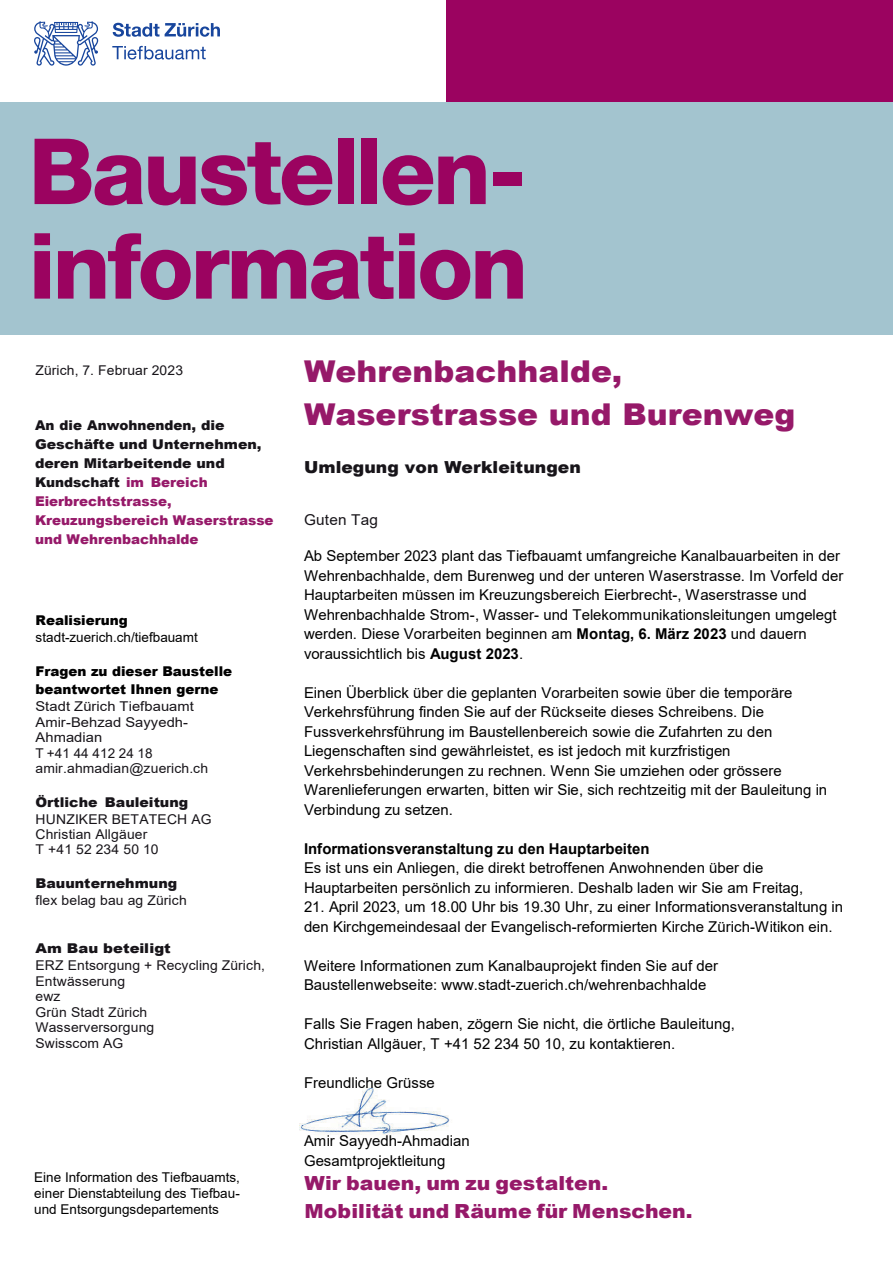
<style>
.page{position:relative;width:893px;height:1263px;background:#fff}
.page>*{position:absolute;margin:0;border:0;box-sizing:border-box;transform-origin:0 0}
.t1{font:800 91.5px/94.5px "Helvetica Neue LT Pro";letter-spacing:-.035em;color:#9b0360}
.t2{font:900 30px/42.3px "Arial";letter-spacing:.005em;color:#961969;scale:1.04 1}
.t3{font:900 19.5px/27.3px "Arial";letter-spacing:.005em;color:#961969;scale:1.05 1}
.t4{font:900 16.5px "Arial";color:#171419;scale:1.04 1}
.t5{font:15px/19.5px "Arial";color:#000}
.t6{font:700 15px "Arial";letter-spacing:.005em;color:#000}
.t7{font:15px "Arial";letter-spacing:.01em;color:#171419}
.t8{font:13.5px/15.5px "Arial";letter-spacing:.01em;color:#171419}
.t9{font:900 13.5px/19px "Arial";color:#171419}
.t10{font:13.5px/15.6px "Arial";letter-spacing:.005em;color:#000;text-align:justify}
.t11{font:13.5px/15.5px "Arial";letter-spacing:.01em;color:#171419;scale:1.09 1}
.t12{font:900 13.5px/18.9px "Arial";color:#000}
.t13{font:900 13.5px "Arial";color:#171419;scale:1.05 1}
.t14{font:900 13.5px "Arial";color:#171419;scale:1.1 1}
.s1{color:#961969}
.s2{font-weight:700}
</style>
<div class="page">
<svg style="left:112px;top:46px;width:94px;height:14px"></svg>
<svg style="left:113px;top:23px;width:107px;height:14px"></svg>
<svg style="left:34px;top:21px;width:64px;height:45px"></svg>
<div style="left:0;top:102px;width:893px;height:232px;background:#a3c4cf"></div>
<div style="left:446px;top:0;width:447px;height:102px;background:#9b0360"></div>
<img style="left:299px;top:1087px;width:151px;height:52px">
<h1 class="t1" style="left:29px;top:124px;width:501px">Baustellen&shy;information</h1>
<p class="t8" style="left:35px;top:363px;width:149px">Zürich, 7. Februar 2023</p>
<p class="t9" style="left:35px;top:415px;width:240px">An die Anwohnenden, die<br>Geschäfte und Unternehmen, deren Mitarbeitende und<br>Kundschaft <span class="s1">im Bereich<br>Eierbrechtstrasse,<br>Kreuzungsbereich Waserstrasse und Wehrenbachhalde</span></p>
<p class="t12" style="left:36px;top:611px;width:94px">Realisierung</p>
<p class="t10" style="left:36px;top:629px;width:164px">stadt-zuerich.ch/tiefbauamt</p>
<p class="t12" style="left:36px;top:661px;width:198px">Fragen zu dieser Baustelle beantwortet Ihnen gerne</p>
<p class="t11" style="left:36px;top:699px;width:160px">Stadt Zürich Tiefbauamt<br>Amir-Behzad Sayyedh-<br>Ahmadian<br>T +41 44 412 24 18 amir.ahmadian@zuerich.ch</p>
<p class="t13" style="left:36px;top:792px;width:147px">Örtliche Bauleitung</p>
<p class="t8" style="left:36px;top:811px;width:178px">HUNZIKER BETATECH AG<br>Christian Allgäuer<br>T +41 52 234 50 10</p>
<p class="t13" style="left:36px;top:873px;width:136px">Bauunternehmung</p>
<p class="t8" style="left:36px;top:892px;width:153px">flex belag bau ag Zürich</p>
<p class="t14" style="left:36px;top:939px;width:124px">Am Bau beteiligt</p>
<p class="t8" style="left:36px;top:958px;width:231px">ERZ Entsorgung + Recycling Zürich,<br>Entwässerung<br>ewz<br>Grün Stadt Zürich<br>Wasserversorgung<br>Swisscom AG</p>
<p class="t10" style="left:34px;top:1170px;width:207px">Eine Information des Tiefbauamts, einer Dienstabteilung des Tiefbau&shy;und Entsorgungsdepartements</p>
<h2 class="t2" style="left:304px;top:350px;width:474px">Wehrenbachhalde,<br>Waserstrasse und Burenweg</h2>
<p class="t4" style="left:304px;top:455px;width:268px">Umlegung von Werkleitungen</p>
<p class="t7" style="left:304px;top:509px;width:76px">Guten Tag</p>
<p class="t5" style="left:304px;top:546px;width:541px">Ab September 2023 plant das Tiefbauamt umfangreiche Kanalbauarbeiten in der Wehrenbachhalde, dem Burenweg und der unteren Waserstrasse. Im Vorfeld der Hauptarbeiten müssen im Kreuzungsbereich Eierbrecht-, Waserstrasse und Wehrenbachhalde Strom-, Wasser- und Telekommunikationsleitungen umgelegt werden. Diese Vorarbeiten beginnen am <span class="s2">Montag, 6. März 2023</span> und dauern voraussichtlich bis <span class="s2">August 2023</span>.</p>
<p class="t5" style="left:304px;top:682px;width:525px">Einen Überblick über die geplanten Vorarbeiten sowie über die temporäre Verkehrsführung finden Sie auf der Rückseite dieses Schreibens. Die Fussverkehrsführung im Baustellenbereich sowie die Zufahrten zu den Liegenschaften sind gewährleistet, es ist jedoch mit kurzfristigen Verkehrsbehinderungen zu rechnen. Wenn Sie umziehen oder grössere Warenlieferungen erwarten, bitten wir Sie, sich rechtzeitig mit der Bauleitung in Verbindung zu setzen.</p>
<p class="t6" style="left:304px;top:838px;width:347px">Informationsveranstaltung zu den Hauptarbeiten</p>
<p class="t5" style="left:304px;top:858px;width:501px">Es ist uns ein Anliegen, die direkt betroffenen Anwohnenden über die<br>Hauptarbeiten persönlich zu informieren. Deshalb laden wir Sie am Freitag,</p>
<p class="t5" style="left:304px;top:897px;width:541px">21. April 2023, um 18.00 Uhr bis 19.30 Uhr, zu einer Informationsveranstaltung in den Kirchgemeindesaal der Evangelisch-reformierten Kirche Zürich-Witikon ein.</p>
<p class="t5" style="left:304px;top:955px;width:416px">Weitere Informationen zum Kanalbauprojekt finden Sie auf der<br>Baustellenwebseite: www.stadt-zuerich.ch/wehrenbachhalde</p>
<p class="t5" style="left:304px;top:1014px;width:432px">Falls Sie Fragen haben, zögern Sie nicht, die örtliche Bauleitung,<br>Christian Allgäuer, T +41 52 234 50 10, zu kontaktieren.</p>
<p class="t5" style="left:304px;top:1072px;width:132px">Freundliche Grüsse</p>
<p class="t5" style="left:304px;top:1131px;width:167px">Amir Sayyedh-Ahmadian<br>Gesamtprojektleitung</p>
<h3 class="t3" style="left:305px;top:1169px;width:371px">Wir bauen, um zu gestalten.<br>Mobilität und Räume für Menschen.</h3>
</div>
